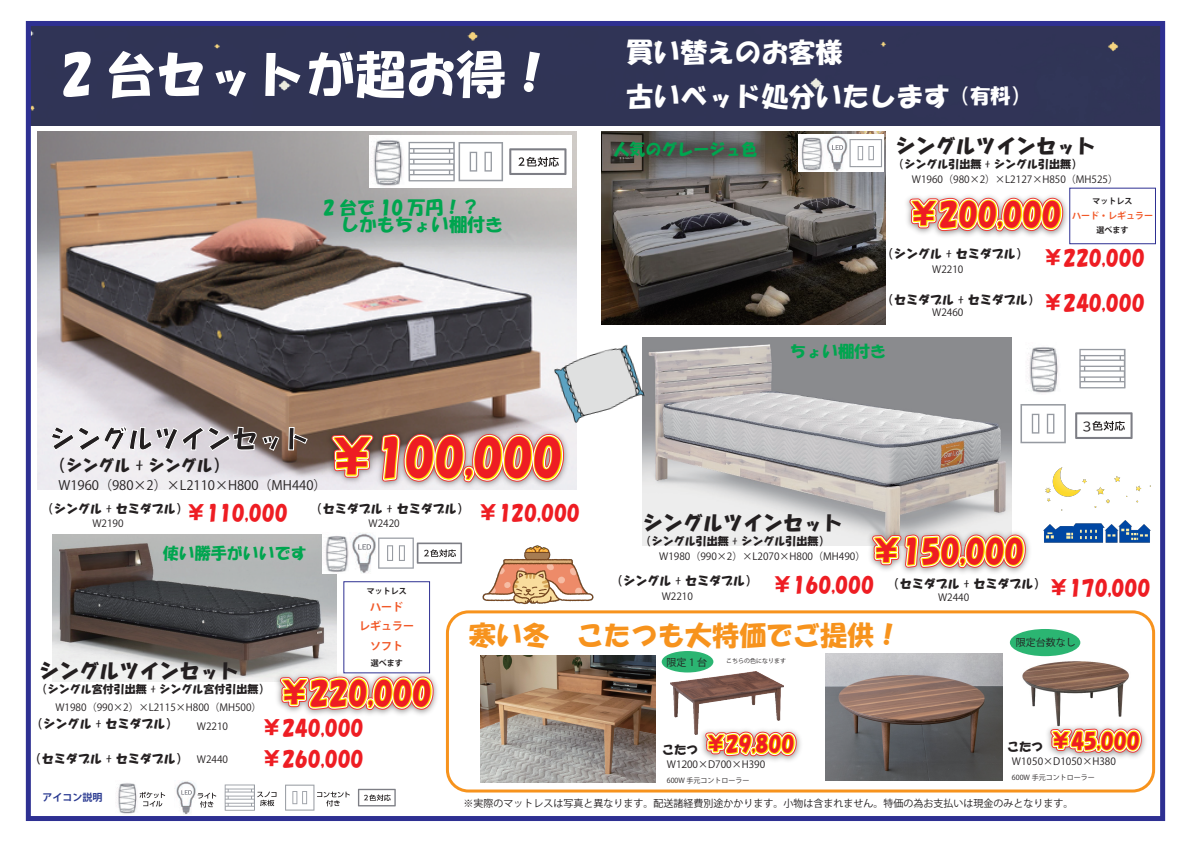
<style>
.page{position:relative;width:1191px;height:842px;background:#fff}
.page>*{position:absolute;margin:0;border:0;box-sizing:border-box;transform-origin:0 0}
.t1{font:50px "HGS Soei Kakupoptai";color:#fff}
.t2{font:46px "HGS Soei Kakupoptai";color:#ee1d23}
.t3{font:30px "HGS Soei Kakupoptai";color:#ee1d23}
.t4{font:27px/44px "HGS Soei Kakupoptai";color:#fff}
.t5{font:27px "HGS Soei Kakupoptai";color:#f7931d}
.t6{font:26px "HGS Soei Kakupoptai";color:#231f20}
.t7{font:20px "HGS Soei Kakupoptai";color:#ee1d23}
.t8{font:20px "HGS Soei Kakupoptai";color:#231f20}
.t9{font:18px/17px "HGS Soei Kakupoptai";color:#00a54f}
.t10{font:16px "HGS Soei Kakupoptai";color:#00a54f}
.t11{font:16px "HGS Soei Kakupoptai";color:#231f20}
.t12{font:13px "Koz Go Pr 6 N";color:#231f20}
.t13{font:12px "HGS Soei Kakupoptai";color:#231f20}
.t14{font:12px "BIZ UDP Gothic";color:#231f20}
.t15{font:11px "HGS Soei Kakupoptai";color:#231f20}
.t16{font:700 11px/19.2px "Koz Go Pr 6 N";color:#f15929;text-align:center}
.t17{font:10px "Koz Go Pr 6 N";color:#231f20}
.t18{font:700 10px "Koz Go Pr 6 N";color:#283890}
.t19{font:700 9px "Koz Go Pr 6 N";color:#f15929}
.t20{font:700 8px "Koz Go Pr 6 N";color:#231f20}
.t21{font:7px "Koz Go Pr 6 N";color:#231f20}
.t22{font:6px "Koz Go Pr 6 N";color:#231f20}
.s1{font-size:20px}
</style>
<div class="page">
<img style="left:1022px;top:661px;width:107px;height:46px">
<div style="left:32px;top:27px;width:1127px;height:98px;background:#303456"></div>
<div style="left:26px;top:21px;width:1139px;height:800px;border:5px solid #2e3092"></div>
<img style="left:38px;top:132px;width:538px;height:357px">
<img style="left:118px;top:780px;width:278px;height:35px">
<img style="left:369px;top:136px;width:202px;height:52px">
<img style="left:252px;top:403px;width:322px;height:87px">
<svg style="left:326px;top:429px;width:242px;height:57px;background:#cfae83"></svg>
<svg style="left:51px;top:426px;width:205px;height:25px"></svg>
<svg style="left:262px;top:436px;width:17px;height:15px"></svg>
<svg style="left:288px;top:427px;width:20px;height:23px"></svg>
<img style="left:53px;top:534px;width:283px;height:147px">
<img style="left:642px;top:337px;width:369px;height:209px">
<img style="left:602px;top:132px;width:283px;height:192px">
<div style="left:446px;top:610px;width:709px;height:182px;border:3px solid #f7931d;border-radius:21px"></div>
<img style="left:879px;top:180px;width:194px;height:72px">
<svg style="left:904px;top:193px;width:163px;height:43px"></svg>
<img style="left:842px;top:517px;width:170px;height:29px">
<svg style="left:866px;top:530px;width:164px;height:43px;background:#edce99"></svg>
<img style="left:1027px;top:347px;width:32px;height:46px">
<img style="left:1079px;top:348px;width:47px;height:41px">
<img style="left:1020px;top:404px;width:46px;height:40px">
<img style="left:1075px;top:412px;width:58px;height:27px">
<div style="left:1082px;top:419px;width:10px;height:14px;background:#fff"></div>
<img style="left:798px;top:135px;width:85px;height:37px">
<img style="left:250px;top:659px;width:181px;height:23px">
<svg style="left:274px;top:671px;width:163px;height:44px"></svg>
<img style="left:323px;top:533px;width:139px;height:40px">
<img style="left:670px;top:672px;width:113px;height:46px">
<img style="left:480px;top:655px;width:176px;height:128px">
<img style="left:693px;top:718px;width:108px;height:30px">
<svg style="left:699px;top:727px;width:101px;height:34px"></svg>
<div style="left:661px;top:651px;width:52px;height:21px;background:#2bb572;border-radius:50%"></div>
<img style="left:826px;top:653px;width:176px;height:128px">
<svg style="left:1045px;top:703px;width:100px;height:55px"></svg>
<div style="left:1009px;top:629px;width:71px;height:27px;background:#2bb572;border-radius:50%"></div>
<img style="left:1043px;top:467px;width:108px;height:76px">
<img style="left:481px;top:545px;width:113px;height:69px">
<img style="left:548px;top:332px;width:104px;height:104px">
<div style="left:1069px;top:188px;width:87px;height:56px;background:#fff;border:1px solid #2e3092"></div>
<div style="left:343px;top:581px;width:87px;height:92px;background:#fff;border:1px solid #2e3092"></div>
<h1 class="t1" style="left:61px;top:49px;width:496px">2 台セットが超お得！</h1>
<h3 class="t4" style="left:626px;top:30px;width:405px">買い替えのお客様<br>古いベッド処分いたします<span class="s1">（有料）</span></h3>
<h3 class="t10" style="left:613px;top:141px;width:145px">人気のグレージュ色</h3>
<h3 class="t8" style="left:896px;top:136px;width:201px">シングルツインセット</h3>
<p class="t15" style="left:893px;top:159px;width:190px">（シングル引出無 + シングル引出無）</p>
<p class="t17" style="left:912px;top:174px;width:208px">W1960（980×2）×L2127×H850（MH525）</p>
<h3 class="t9" style="left:323px;top:198px;width:181px">2 台で 10 万円！？<br>　しかもちょい棚付き</h3>
<h3 class="t3" style="left:909px;top:199px;width:154px">￥200,000</h3>
<p class="t20" style="left:1092px;top:196px;width:41px">マットレス</p>
<p class="t19" style="left:1072px;top:210px;width:82px">ハード・レギュラー</p>
<p class="t20" style="left:1096px;top:226px;width:33px">選べます</p>
<p class="t13" style="left:882px;top:247px;width:147px">（シングル + セミダブル）</p>
<p class="t13" style="left:882px;top:293px;width:159px">（セミダブル + セミダブル）</p>
<p class="t17" style="left:932px;top:264px;width:33px">W2210</p>
<p class="t17" style="left:932px;top:307px;width:33px">W2460</p>
<h3 class="t10" style="left:790px;top:343px;width:97px">ちょい棚付き</h3>
<h3 class="t7" style="left:1043px;top:247px;width:103px">￥220,000</h3>
<h3 class="t7" style="left:1043px;top:293px;width:103px">￥240,000</h3>
<p class="t14" style="left:1082px;top:420px;width:11px">3</p>
<h3 class="t6" style="left:50px;top:425px;width:262px">シングルツインセット</h3>
<h3 class="t11" style="left:50px;top:457px;width:180px">（シングル + シングル）</h3>
<h3 class="t12" style="left:58px;top:478px;width:269px">W1960（980×2）×L2110×H800（MH440）</h3>
<p class="t13" style="left:42px;top:503px;width:147px">（シングル + セミダブル）</p>
<p class="t13" style="left:311px;top:503px;width:159px">（セミダブル + セミダブル）</p>
<p class="t17" style="left:92px;top:518px;width:33px">W2190</p>
<p class="t17" style="left:368px;top:518px;width:33px">W2420</p>
<h2 class="t2" style="left:329px;top:434px;width:235px">￥100,000</h2>
<h3 class="t7" style="left:186px;top:502px;width:103px">￥110,000</h3>
<h3 class="t7" style="left:478px;top:502px;width:103px">￥120,000</h3>
<h3 class="t8" style="left:643px;top:512px;width:201px">シングルツインセット</h3>
<p class="t15" style="left:640px;top:535px;width:190px">（シングル引出無 + シングル引出無）</p>
<p class="t13" style="left:611px;top:574px;width:147px">（シングル + セミダブル）</p>
<p class="t13" style="left:887px;top:577px;width:159px">（セミダブル + セミダブル）</p>
<p class="t17" style="left:661px;top:591px;width:33px">W2210</p>
<p class="t17" style="left:938px;top:591px;width:33px">W2440</p>
<h3 class="t3" style="left:871px;top:536px;width:154px">￥150,000</h3>
<h3 class="t10" style="left:163px;top:545px;width:146px">使い勝手がいいです</h3>
<p class="t17" style="left:659px;top:550px;width:208px">W1980（990×2）×L2070×H800（MH490）</p>
<h3 class="t7" style="left:772px;top:574px;width:103px">￥160,000</h3>
<h3 class="t7" style="left:1048px;top:577px;width:103px">￥170,000</h3>
<p class="t20" style="left:367px;top:587px;width:41px">マットレス</p>
<p class="t16" style="left:359px;top:598px;width:56px">ハード<br>レギュラーソフト</p>
<p class="t20" style="left:371px;top:659px;width:33px">選べます</p>
<h3 class="t5" style="left:469px;top:622px;width:434px">寒い冬　こたつも大特価でご提供！</h3>
<p class="t17" style="left:1015px;top:637px;width:61px">限定台数なし</p>
<p class="t17" style="left:666px;top:656px;width:42px">限定1台</p>
<p class="t22" style="left:726px;top:657px;width:61px">こちらの色になります</p>
<h3 class="t8" style="left:39px;top:661px;width:201px">シングルツインセット</h3>
<p class="t15" style="left:37px;top:683px;width:234px">（シングル宮付引出無 + シングル宮付引出無）</p>
<p class="t13" style="left:32px;top:718px;width:147px">（シングル + セミダブル）</p>
<p class="t13" style="left:30px;top:753px;width:159px">（セミダブル + セミダブル）</p>
<h3 class="t3" style="left:279px;top:678px;width:154px">￥220,000</h3>
<p class="t17" style="left:55px;top:701px;width:208px">W1980（990×2）×L2115×H800（MH500）</p>
<h3 class="t7" style="left:262px;top:718px;width:103px">￥240,000</h3>
<p class="t17" style="left:197px;top:720px;width:33px">W2210</p>
<h3 class="t7" style="left:1051px;top:730px;width:90px">￥45,000</h3>
<h3 class="t7" style="left:706px;top:734px;width:90px">￥29,800</h3>
<p class="t13" style="left:1007px;top:740px;width:37px">こたつ</p>
<p class="t17" style="left:1012px;top:755px;width:105px">W1050×D1050×H380</p>
<p class="t21" style="left:1012px;top:773px;width:84px">600W 手元コントローラー</p>
<p class="t13" style="left:662px;top:744px;width:37px">こたつ</p>
<p class="t17" style="left:667px;top:759px;width:100px">W1200×D700×H390</p>
<p class="t21" style="left:667px;top:776px;width:84px">600W 手元コントローラー</p>
<p class="t17" style="left:197px;top:753px;width:33px">W2440</p>
<h3 class="t7" style="left:262px;top:748px;width:103px">￥260,000</h3>
<p class="t18" style="left:42px;top:792px;width:61px">アイコン説明</p>
<p class="t17" style="left:463px;top:798px;width:611px">※実際のマットレスは写真と異なります。配送諸経費別途かかります。小物は含まれません。特価の為お支払いは現金のみとなります。</p>
</div>
